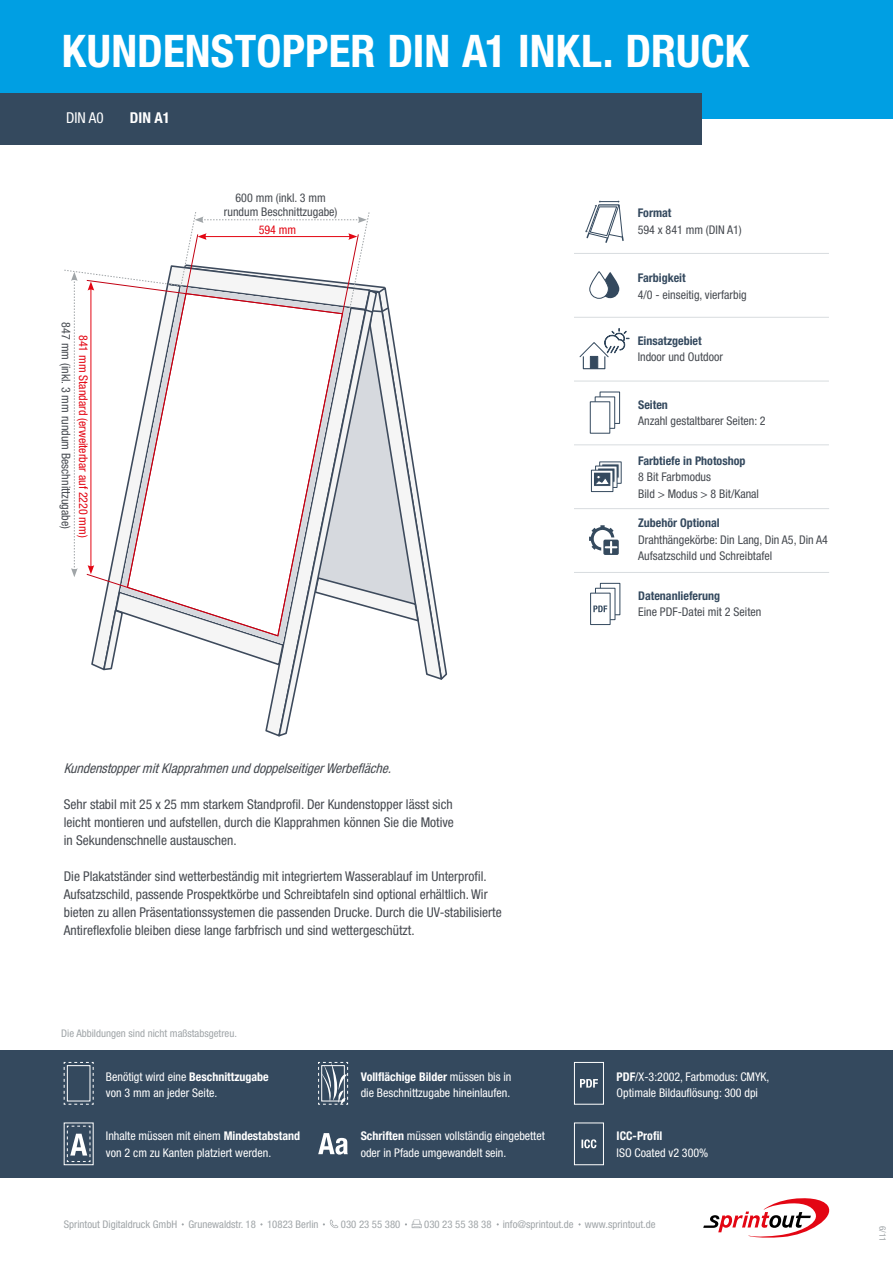
<style>
.page{position:relative;width:893px;height:1263px;background:#fff}
.page>*{position:absolute;margin:0;border:0;box-sizing:border-box;transform-origin:0 0}
.t1{font:700 condensed 45px "Helvetica Neue LT Std";letter-spacing:.005em;color:#fff}
.t2{font:condensed 15px "Helvetica Neue LT Std";color:#fff}
.t3{font:700 condensed 15px "Helvetica Neue LT Std";color:#fff}
.t4{font:condensed 13.5px/18px "Helvetica Neue LT Std";color:#464a50;text-align:justify}
.t5{font:italic condensed 13.5px "Helvetica Neue LT Std";color:#464a50}
.t6{font:condensed 12px/16.5px "Helvetica Neue LT Std";color:#fff}
.t7{font:condensed 12px/16.5px "Helvetica Neue LT Std";color:#464a50}
.t8{font:700 condensed 12px "Helvetica Neue LT Std";color:#34495e}
.t9{font:condensed 12px "Helvetica Neue LT Std";color:#e30613}
.t10{font:700 condensed 12px "Helvetica Neue LT Std";color:#fff}
.t11{font:condensed 10.5px "Helvetica Neue LT Std";color:#a0a5a8}
.t12{font:condensed 9px "Helvetica Neue LT Std";color:#a0a5a8}
.s1{font-weight:700}
</style>
<div class="page">
<div style="left:0;top:1050px;width:893px;height:128px;background:#34495e"></div>
<svg style="left:63px;top:1062px;width:31px;height:43px"></svg>
<div style="left:67px;top:1065px;width:23px;height:36px;border:1px solid #fff"></div>
<svg style="left:67px;top:1125px;width:24px;height:37px"></svg>
<svg style="left:318px;top:1062px;width:30px;height:43px"></svg>
<svg style="left:318px;top:1133px;width:30px;height:21px"></svg>
<div style="left:0;top:0;width:893px;height:119px;background:#009fe3"></div>
<div style="left:574px;top:1062px;width:30px;height:42px;border:1px solid #fff"></div>
<svg style="left:580px;top:1079px;width:18px;height:8px"></svg>
<div style="left:574px;top:1122px;width:30px;height:43px;border:1px solid #fff"></div>
<svg style="left:581px;top:1139px;width:15px;height:9px"></svg>
<div style="left:0;top:94px;width:702px;height:51px;background:#34495e"></div>
<svg style="left:703px;top:1198px;width:127px;height:40px"></svg>
<svg style="left:323px;top:1219px;width:15px;height:9px"></svg>
<svg style="left:405px;top:1219px;width:17px;height:9px"></svg>
<hr style="left:574px;top:317px;width:255px;height:1px;background:#d8dcdf">
<hr style="left:574px;top:381px;width:255px;height:1px;background:#d8dcdf">
<svg style="left:589px;top:272px;width:30px;height:27px"></svg>
<svg style="left:600px;top:392px;width:20px;height:31px"></svg>
<div style="left:600px;top:392px;width:20px;height:32px;border:1px solid #34495e"></div>
<svg style="left:595px;top:397px;width:20px;height:31px"></svg>
<div style="left:595px;top:397px;width:20px;height:31px;border:1px solid #34495e"></div>
<div style="left:590px;top:402px;width:20px;height:31px;background:#fff"></div>
<div style="left:590px;top:402px;width:20px;height:31px;border:1px solid #34495e"></div>
<hr style="left:574px;top:444px;width:255px;height:1px;background:#d8dcdf">
<svg style="left:600px;top:583px;width:20px;height:32px"></svg>
<div style="left:600px;top:583px;width:20px;height:32px;border:1px solid #34495e"></div>
<svg style="left:595px;top:588px;width:20px;height:32px"></svg>
<div style="left:595px;top:588px;width:20px;height:32px;border:1px solid #34495e"></div>
<div style="left:591px;top:593px;width:19px;height:31px;background:#fff"></div>
<div style="left:590px;top:593px;width:20px;height:32px;border:1px solid #34495e"></div>
<svg style="left:593px;top:605px;width:14px;height:7px"></svg>
<div style="left:599px;top:462px;width:22px;height:21px;border:1px solid #34495e"></div>
<div style="left:601px;top:464px;width:18px;height:14px;border:1px solid #fff"></div>
<div style="left:595px;top:466px;width:22px;height:22px;border:1px solid #34495e"></div>
<div style="left:591px;top:470px;width:22px;height:22px;background:#fff"></div>
<div style="left:591px;top:470px;width:22px;height:22px;border:1px solid #34495e"></div>
<div style="left:593px;top:472px;width:18px;height:15px;border:1px solid #fff"></div>
<svg style="left:594px;top:467px;width:24px;height:18px"></svg>
<hr style="left:574px;top:508px;width:255px;height:1px;background:#d8dcdf">
<hr style="left:574px;top:572px;width:255px;height:1px;background:#d8dcdf">
<hr style="left:574px;top:253px;width:255px;height:1px;background:#d8dcdf">
<div style="left:583px;top:356px;width:22px;height:13px;border:1px solid #34495e"></div>
<div style="left:590px;top:356px;width:8px;height:13px;background:#34495e;border:1px solid #34495e"></div>
<svg style="left:579px;top:328px;width:50px;height:30px"></svg>
<svg style="left:585px;top:201px;width:39px;height:42px"></svg>
<svg style="left:603px;top:540px;width:16px;height:15px"></svg>
<svg style="left:589px;top:525px;width:28px;height:29px"></svg>
<svg style="left:64px;top:212px;width:383px;height:524px"></svg>
<h1 class="t1" style="left:62px;top:24px;width:689px">KUNDENSTOPPER DIN A1 INKL. DRUCK</h1>
<p class="t2" style="left:66px;top:109px;width:39px">DIN A0</p>
<p class="t3" style="left:130px;top:109px;width:42px">DIN A1</p>
<p class="t7" style="left:74px;top:322px;width:208px;rotate:90deg">847 mm (inkl. 3 mm rundum Beschnittzugabe)</p>
<p class="t9" style="left:90px;top:335px;width:204px;rotate:90deg">841 mm Standard (erweiterbar auf 2220 mm)</p>
<p class="t7" style="left:224px;top:191px;width:115px;line-height:14.1px;text-align:center">600 mm (inkl. 3 mm rundum Beschnittzugabe)</p>
<p class="t9" style="left:259px;top:223px;width:39px">594 mm</p>
<p class="t8" style="left:638px;top:206px;width:35px">Format</p>
<p class="t7" style="left:638px;top:221px;width:106px">594 x 841 mm (DIN A1)</p>
<p class="t8" style="left:638px;top:270px;width:49px">Farbigkeit</p>
<p class="t7" style="left:638px;top:286px;width:111px">4/0 - einseitig, vierfarbig</p>
<p class="t8" style="left:638px;top:333px;width:65px">Einsatzgebiet</p>
<p class="t7" style="left:638px;top:349px;width:87px">Indoor und Outdoor</p>
<p class="t8" style="left:638px;top:397px;width:31px">Seiten</p>
<p class="t7" style="left:638px;top:413px;width:129px">Anzahl gestaltbarer Seiten: 2</p>
<p class="t8" style="left:638px;top:453px;width:109px">Farbtiefe in Photoshop</p>
<p class="t7" style="left:638px;top:468px;width:122px">8 Bit Farbmodus<br>Bild &gt; Modus &gt; 8 Bit/Kanal</p>
<p class="t8" style="left:638px;top:516px;width:83px">Zubehör Optional</p>
<p class="t7" style="left:638px;top:531px;width:191px">Drahthängekörbe: Din Lang, Din A5, Din A4<br>Aufsatzschild und Schreibtafel</p>
<p class="t8" style="left:638px;top:588px;width:83px">Datenanlieferung</p>
<p class="t7" style="left:638px;top:604px;width:125px">Eine PDF-Datei mit 2 Seiten</p>
<p class="t5" style="left:64px;top:760px;width:333px">KundenstoppermitKlapprahmenunddoppelseitigerWerbefläche.</p>
<p class="t4" style="left:64px;top:795px;width:392px">Sehr stabil mit 25 x 25 mm starkem Standprofil. Der Kundenstopper lässt sich leicht montieren und aufstellen, durch die Klapprahmen können Sie die Motive in Sekundenschnelle austauschen.</p>
<p class="t4" style="left:64px;top:867px;width:439px;text-align:left">Die Plakatständer sind wetterbeständig mit integriertem Wasserablauf im Unterprofil.<br>Aufsatzschild, passende Prospektkörbe und Schreibtafeln sind optional erhältlich. Wir bieten zu allen Präsentationssystemen die passenden Drucke. Durch die UV-stabilisierte Antireflexfolie bleiben diese lange farbfrisch und sind wettergeschützt.</p>
<p class="t11" style="left:61px;top:1027px;width:177px">Die Abbildungen sind nicht maßstabsgetreu.</p>
<p class="t6" style="left:106px;top:1068px;width:164px">Benötigt wird eine <span class="s1">Beschnittzugabe </span>von 3 mm an jeder Seite.</p>
<p class="t6" style="left:617px;top:1068px;width:154px"><span class="s1">PDF</span>/X-3:2002, Farbmodus: CMYK,<br>Optimale Bildauflösung: 300 dpi</p>
<p class="t6" style="left:361px;top:1127px;width:186px"><span class="s1">Schriften</span> müssen vollständig eingebettet oder in Pfade umgewandelt sein.</p>
<p class="t10" style="left:617px;top:1128px;width:47px">ICC-Profil</p>
<p class="t6" style="left:361px;top:1068px;width:152px"><span class="s1">Vollflächige Bilder</span> müssen bis in die Beschnittzugabe hineinlaufen.</p>
<p class="t6" style="left:106px;top:1127px;width:196px">Inhalte müssen mit einem <span class="s1">Mindestabstand </span>von 2 cm zu Kanten platziert werden.</p>
<p class="t6" style="left:617px;top:1144px;width:93px">ISO Coated v2 300%</p>
<p class="t11" style="left:64px;top:1218px;width:256px">Sprintout Digitaldruck GmbH Grunewaldstr. 18 10823 Berlin</p>
<p class="t11" style="left:341px;top:1218px;width:61px">030 23 55 380</p>
<p class="t11" style="left:424px;top:1218px;width:233px">030 23 55 38 38 info@sprintout.de www.sprintout.de</p>
<p class="t12" style="left:888px;top:1225px;width:18px;rotate:90deg">6/11</p>
</div>
